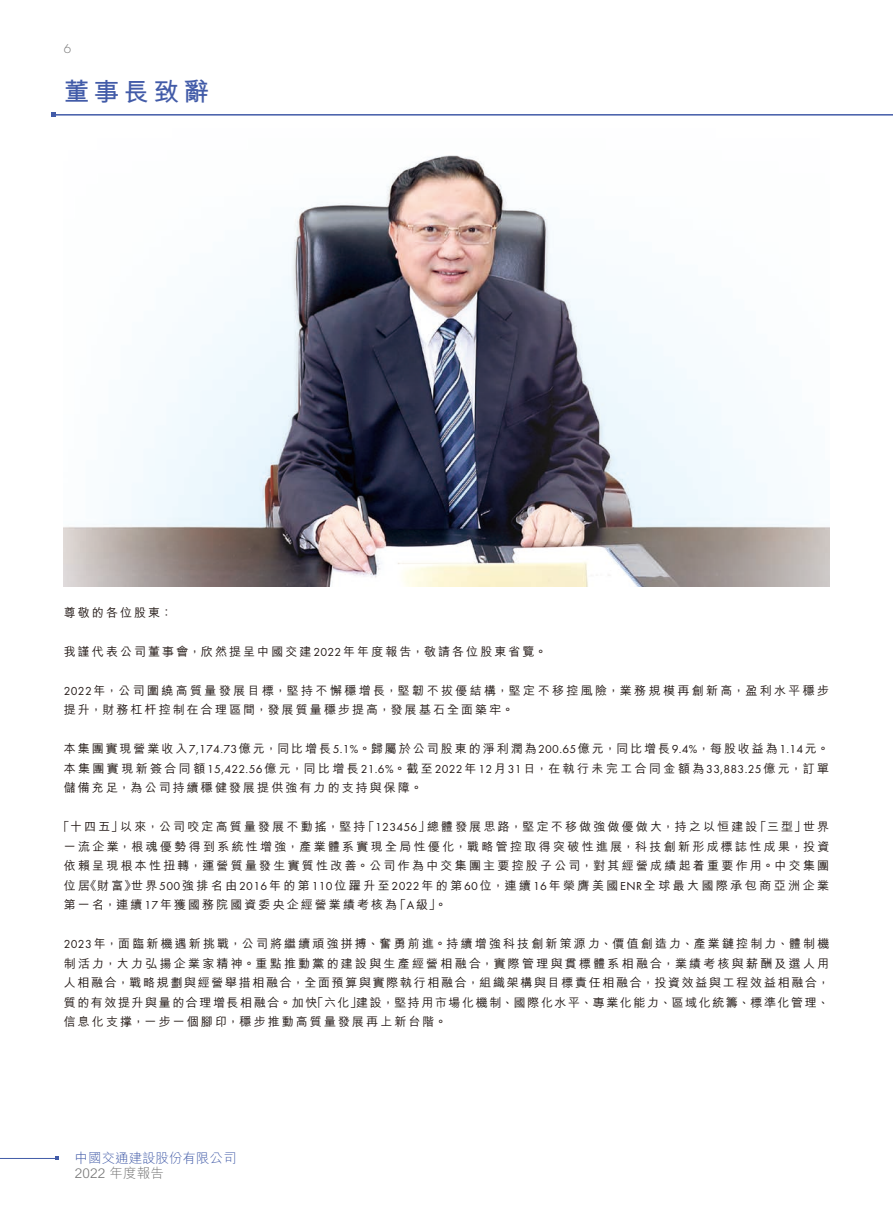
<style>
.page{position:relative;width:893px;height:1212px;background:#fff}
.page>*{position:absolute;margin:0;border:0;box-sizing:border-box;transform-origin:0 0}
.t1{font:700 25.5px "M Hei HK";letter-spacing:.175em;color:#425ba8}
.t2{font:300 13.5px "M Hei HK";color:#425ba8}
.t3{font:300 13.5px "M Hei HK";letter-spacing:.015em;color:#727272}
.t4{font:300 13.5px "Futura PT";color:#727272}
.t5{font:500 12px/19.5px "M Hei HK";letter-spacing:.175em;color:#231916;text-align:justify}
.t6{font:500 12px/19.5px "M Hei HK";letter-spacing:.195em;color:#231916}
.s1{font-family:"Futura PT";font-weight:400}
</style>
<div class="page">
<hr style="left:53px;top:114px;width:840px;height:2px;background:#425ba8">
<svg style="left:51px;top:113px;width:4px;height:4px"></svg>
<hr style="left:0;top:1158px;width:57px;height:1px;background:#425ba8">
<img style="left:64px;top:155px;width:765px;height:431px">
<p class="t4" style="left:64px;top:40px;width:9px">6</p>
<h1 class="t1" style="left:64px;top:73px;width:147px">董事長致辭</h1>
<p class="t5" style="left:64px;top:601px;width:110px">尊敬的各位股東：</p>
<p class="t5" style="left:64px;top:640px;width:485px">我謹代表公司董事會，欣然提呈中國交建<span class="s1">2022</span>年年度報告，敬請各位股東省覽。</p>
<p class="t6" style="left:64px;top:679px;width:767px"><span class="s1">2022</span>年，公司圍繞高質量發展目標，堅持不懈穩增長，堅韌不拔優結構，堅定不移控風險，業務規模再創新高，盈利水平穩步提升，財務杠杆控制在合理區間，發展質量穩步提高，發展基石全面築牢。</p>
<p class="t5" style="left:64px;top:738px;width:767px">本集團實現營業收入<span class="s1">7,174.73</span>億元，同比增長<span class="s1">5.1%</span>。歸屬於公司股東的淨利潤為<span class="s1">200.65</span>億元，同比增長<span class="s1">9.4%</span>，每股收益為<span class="s1">1.14</span>元。本集團實現新簽合同額<span class="s1">15,422.56</span>億元，同比增長<span class="s1">21.6%</span>。截至<span class="s1">2022</span>年<span class="s1">12</span>月<span class="s1">31</span>日，在執行未完工合同金額為<span class="s1">33,883.25</span>億元，訂單儲備充足，為公司持續穩健發展提供強有力的支持與保障。</p>
<p class="t5" style="left:64px;top:816px;width:767px;text-indent:-6px">「十四五」以來，公司咬定高質量發展不動搖，堅持「<span class="s1">123456</span>」總體發展思路，堅定不移做強做優做大，持之以恒建設「三型」世界一流企業，根魂優勢得到系統性增強，產業體系實現全局性優化，戰略管控取得突破性進展，科技創新形成標誌性成果，投資依賴呈現根本性扭轉，運營質量發生實質性改善。公司作為中交集團主要控股子公司，對其經營成績起着重要作用。中交集團位居《財富》世界<span class="s1">500</span>強排名由<span class="s1">2016</span>年的第<span class="s1">110</span>位躍升至<span class="s1">2022</span>年的第<span class="s1">60</span>位，連續<span class="s1">16</span>年榮膺美國<span class="s1">ENR</span>全球最大國際承包商亞洲企業第一名，連續<span class="s1">17</span>年獲國務院國資委央企經營業績考核為「<span class="s1">A</span>級」。</p>
<p class="t5" style="left:64px;top:933px;width:767px"><span class="s1">2023</span>年，面臨新機遇新挑戰，公司將繼續頑強拼搏、奮勇前進。持續增強科技創新策源力、價值創造力、產業鏈控制力、體制機制活力，大力弘揚企業家精神。重點推動黨的建設與生產經營相融合，實際管理與貫標體系相融合，業績考核與薪酬及選人用人相融合，戰略規劃與經營舉措相融合，全面預算與實際執行相融合，組織架構與目標責任相融合，投資效益與工程效益相融合，質的有效提升與量的合理增長相融合。加快「六化」建設，堅持用市場化機制、國際化水平、專業化能力、區域化統籌、標準化管理、信息化支撑，一步一個腳印，穩步推動高質量發展再上新台階。</p>
<p class="t2" style="left:75px;top:1151px;width:163px">中國交通建設股份有限公司</p>
<p class="t3" style="left:75px;top:1166px;width:91px">2022 年度報告</p>
</div>
